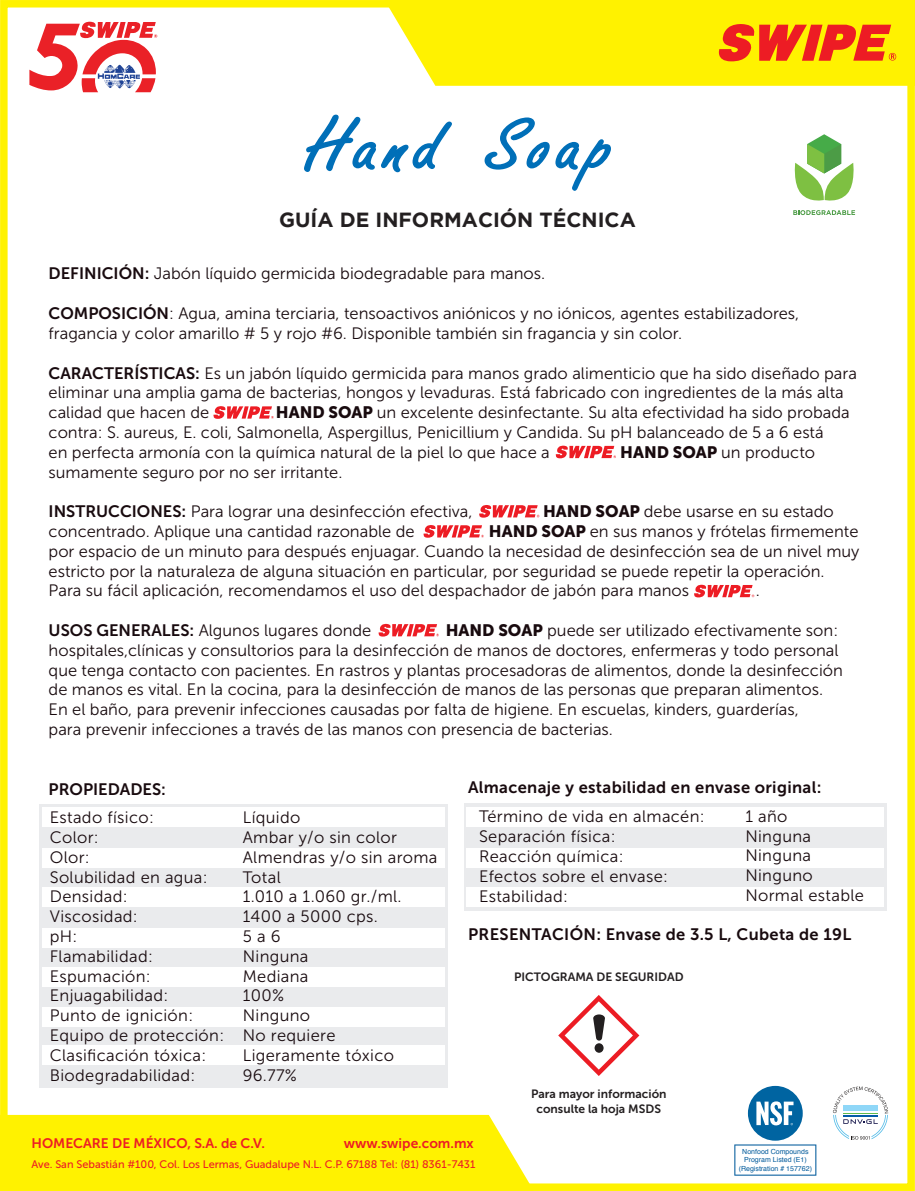
<style>
.page{position:relative;width:915px;height:1191px;background:#fff}
.page>*{position:absolute;margin:0;border:0;box-sizing:border-box;transform-origin:0 0}
.t1{font:700 20.4px "Gotham";color:#231f20}
.t2{font:16.5px/19.8px "Museo Sans 300";color:#180a0e}
.t3{font:16.5px/19.8px "Museo Sans 300";letter-spacing:.02em;color:#180a0e}
.t4{font:16.5px "Museo Sans 700";letter-spacing:.02em;color:#180a0e}
.t5{font:16.5px "Museo Sans 700";color:#180a0e}
.t6{font:13.8px "Museo Sans 700";color:#ed1c24}
.t7{font:12px/15px "Museo Sans 700";color:#231f20;text-align:center}
.t8{font:10.95px "Museo Sans 500";color:#ed1c24}
.t9{font:7.05px/8.4px "Helvetica";color:#005a9b;text-align:center}
.s1{font-family:"Museo Sans 700"}
.s2{font-family:"Museo Sans 900"}
</style>
<div class="page">
<div style="left:39px;top:803px;width:408px;height:284px;background:#eaebed"></div>
<div style="left:42px;top:807px;width:402px;height:20px;background:#fff"></div>
<div style="left:42px;top:848px;width:402px;height:19px;background:#fff"></div>
<div style="left:42px;top:887px;width:402px;height:19px;background:#fff"></div>
<div style="left:42px;top:928px;width:402px;height:20px;background:#fff"></div>
<div style="left:42px;top:967px;width:402px;height:20px;background:#fff"></div>
<div style="left:42px;top:1006px;width:402px;height:20px;background:#fff"></div>
<div style="left:42px;top:1045px;width:402px;height:20px;background:#fff"></div>
<div style="left:463px;top:803px;width:423px;height:107px;background:#eaebed"></div>
<div style="left:466px;top:807px;width:417px;height:20px;background:#fff"></div>
<div style="left:466px;top:848px;width:417px;height:19px;background:#fff"></div>
<div style="left:466px;top:887px;width:417px;height:19px;background:#fff"></div>
<div style="left:390px;top:9px;width:515px;height:77px;background:#fff200"></div>
<div style="left:9px;top:1115px;width:520px;height:67px;background:#fff200"></div>
<svg style="left:715px;top:24px;width:180px;height:38px;background:#f47015"></svg>
<svg style="left:213px;top:406px;width:60px;height:13px"></svg>
<svg style="left:555px;top:445px;width:60px;height:13px"></svg>
<svg style="left:479px;top:505px;width:60px;height:13px"></svg>
<svg style="left:378px;top:624px;width:60px;height:12px"></svg>
<svg style="left:423px;top:525px;width:60px;height:13px"></svg>
<svg style="left:694px;top:584px;width:60px;height:13px"></svg>
<svg style="left:793px;top:210px;width:61px;height:5px"></svg>
<svg style="left:794px;top:134px;width:60px;height:67px"></svg>
<div style="left:0;top:0;width:914px;height:1191px;border:8px solid #fff200"></div>
<svg style="left:304px;top:115px;width:306px;height:76px"></svg>
<svg style="left:558px;top:995px;width:81px;height:81px"></svg>
<svg style="left:832px;top:1086px;width:55px;height:53px"></svg>
<svg style="left:29px;top:22px;width:128px;height:70px"></svg>
<svg style="left:734px;top:1144px;width:82px;height:31px"></svg>
<div style="left:747px;top:1085px;width:55px;height:55px;background:#0064a1;border-radius:50%"></div>
<svg style="left:756px;top:1101px;width:37px;height:24px"></svg>
<p class="t1" style="left:279px;top:208px;width:358px">GUÍA DE INFORMACIÓN TÉCNICA</p>
<p class="t2" style="left:49px;top:264px;width:498px"><span class="s1">DEFINICIÓN:</span> Jabón líquido germicida biodegradable para manos.</p>
<p class="t2" style="left:49px;top:304px;width:751px"><span class="s1">COMPOSICIÓN</span>: Agua, amina terciaria, tensoactivos aniónicos y no iónicos, agentes estabilizadores, fragancia y color amarillo # 5 y rojo #6. Disponible también sin fragancia y sin color.</p>
<p class="t2" style="left:49px;top:363px;width:809px"><span class="s1">CARACTERÍSTICAS:</span> Es un jabón líquido germicida para manos grado alimenticio que ha sido diseñado para eliminar una amplia gama de bacterias, hongos y levaduras. Está fabricado con ingredientes de la más alta calidad que hacen de</p>
<p class="t2" style="left:49px;top:403px;width:802px;text-indent:227px"><span class="s2">HAND SOAP</span> un excelente desinfectante. Su alta efectividad ha sido probada contra: S. aureus, E. coli, Salmonella, Aspergillus, Penicillium y Candida. Su pH balanceado de 5 a 6 está<br>en perfecta armonía con la química natural de la piel lo que hace a</p>
<p class="t2" style="left:620px;top:442px;width:196px"><span class="s2">HAND SOAP</span> un producto</p>
<p class="t2" style="left:49px;top:462px;width:295px">sumamente seguro por no ser irritante.</p>
<p class="t2" style="left:49px;top:502px;width:425px"><span class="s1">INSTRUCCIONES:</span> Para lograr una desinfección efectiva,</p>
<p class="t2" style="left:543px;top:502px;width:292px"><span class="s2">HAND SOAP</span> debe usarse en su estado</p>
<p class="t2" style="left:49px;top:521px;width:367px">concentrado. Aplique una cantidad razonable de</p>
<p class="t2" style="left:49px;top:521px;width:812px;text-indent:440px"><span class="s2">HAND SOAP</span> en sus manos y frótelas firmemente por espacio de un minuto para después enjuagar. Cuando la necesidad de desinfección sea de un nivel muy estricto por la naturaleza de alguna situación en particular, por seguridad se puede repetir la operación.<br>Para su fácil aplicación, recomendamos el uso del despachador de jabón para manos</p>
<p class="t2" style="left:755px;top:581px;width:6px">.</p>
<p class="t2" style="left:49px;top:620px;width:795px;text-indent:397px"><span class="s2">HAND SOAP</span> puede ser utilizado efectivamente son: hospitales,clínicas y consultorios para la desinfección de manos de doctores, enfermeras y todo personal que tenga contacto con pacientes. En rastros y plantas procesadoras de alimentos, donde la desinfección de manos es vital. En la cocina, para la desinfección de manos de las personas que preparan alimentos.<br>En el baño, para prevenir infecciones causadas por falta de higiene. En escuelas, kinders, guarderías,<br>para prevenir infecciones a través de las manos con presencia de bacterias.</p>
<p class="t2" style="left:49px;top:620px;width:324px"><span class="s1">USOS GENERALES:</span> Algunos lugares donde</p>
<p class="t4" style="left:468px;top:778px;width:355px">Almacenaje y estabilidad en envase original:</p>
<p class="t3" style="left:479px;top:807px;width:227px">Término de vida en almacén:<br>Separación física:<br>Reacción química:<br>Efectos sobre el envase:<br>Estabilidad:</p>
<p class="t4" style="left:468px;top:925px;width:384px">PRESENTACIÓN: Envase de 3.5 L, Cubeta de 19L</p>
<p class="t5" style="left:49px;top:780px;width:119px">PROPIEDADES:</p>
<p class="t3" style="left:50px;top:807px;width:176px">Estado físico:<br>Color:<br>Olor:<br>Solubilidad en agua:<br>Densidad:<br>Viscosidad:<br>pH:<br>Flamabilidad:<br>Espumación:<br>Enjuagabilidad:<br>Punto de ignición:<br>Equipo de protección:<br>Clasificación tóxica:<br>Biodegradabilidad:</p>
<p class="t3" style="left:745px;top:806px;width:120px">1 año<br>Ninguna<br>Ninguna<br>Ninguno<br>Normal estable</p>
<p class="t3" style="left:243px;top:807px;width:196px">Líquido<br>Ambar y/o sin color<br>Almendras y/o sin aroma<br>Total<br>1.010 a 1.060 gr./ml.<br>1400 a 5000 cps.<br>5 a 6<br>Ninguna<br>Mediana<br>100%<br>Ninguno<br>No requiere<br>Ligeramente tóxico<br>96.77%</p>
<p class="t7" style="left:514px;top:969px;width:171px">PICTOGRAMA DE SEGURIDAD</p>
<p class="t6" style="left:31px;top:1135px;width:235px">HOMECARE DE MÉXICO, S.A. de C.V.</p>
<p class="t6" style="left:343px;top:1135px;width:131px">www.swipe.com.mx</p>
<p class="t8" style="left:31px;top:1158px;width:445px">Ave. San Sebastián #100, Col. Los Lermas, Guadalupe N.L. C.P. 67188 Tel: (81) 8361-7431</p>
<p class="t7" style="left:531px;top:1086px;width:137px">Para mayor información consulte la hoja MSDS</p>
<p class="t9" style="left:738px;top:1147px;width:75px">Nonfood Compounds<br>Program Listed (E1) (Registration # 157762)</p>
</div>
